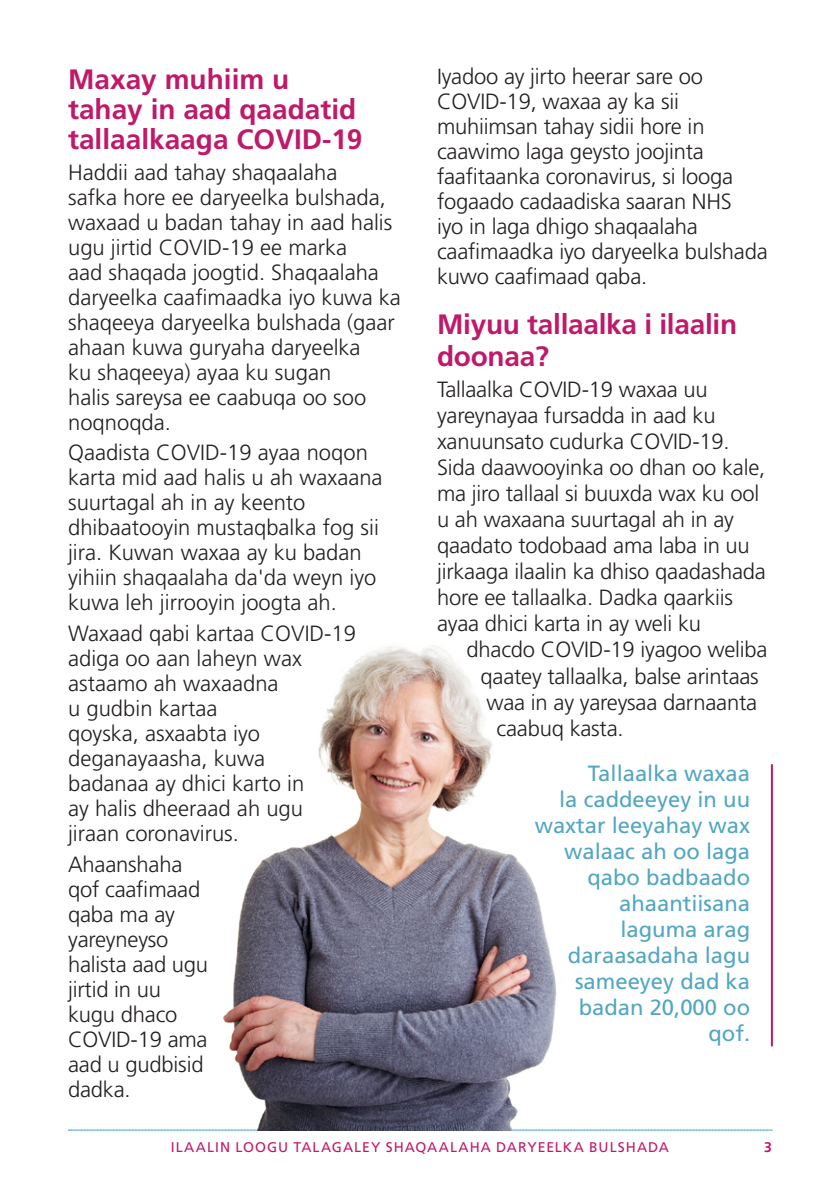
<style>
.page{position:relative;width:840px;height:1191px;background:#fff}
.page>*{position:absolute;margin:0;border:0;box-sizing:border-box;transform-origin:0 0}
.Subtitle{font:700 28px/30px "Frutiger LT Std";color:#bf196a}
.Body{font:300 22px/25px "Frutiger LT Std";letter-spacing:-.01em;color:#231f20}
.Body-2{font:22px/26px "Frutiger LT Std";color:#52a6c2;text-align:right}
.t1{font:14px "Frutiger LT Std";letter-spacing:.075em;color:#bf196a}
.t2{font:700 14px "Frutiger LT Std";color:#bf196a}
</style>
<div class="page">
<hr style="left:68px;top:1129px;width:703px;height:1px;background:#5eaccb">
<img style="left:178px;top:646px;width:510px;height:484px">
<hr style="left:770px;top:764px;width:2px;height:282px;background:#bf196a">
<p class="Subtitle" style="left:68px;top:64px;width:296px">Maxay muhiim u tahay in aad qaadatid tallaalkaaga COVID-19</p>
<p class="Body" style="left:68px;top:160px;width:334px">Haddii aad tahay shaqaalaha<br>safka hore ee daryeelka bulshada, waxaad u badan tahay in aad halis ugu jirtid COVID-19 ee marka<br>aad shaqada joogtid. Shaqaalaha daryeelka caafimaadka iyo kuwa ka shaqeeya daryeelka bulshada (gaar ahaan kuwa guryaha daryeelka<br>ku shaqeeya) ayaa ku sugan<br>halis sareysa ee caabuqa oo soo noqnoqda.</p>
<p class="Body" style="left:68px;top:441px;width:316px">Qaadista COVID-19 ayaa noqon karta mid aad halis u ah waxaana suurtagal ah in ay keento dhibaatooyin mustaqbalka fog sii jira. Kuwan waxaa ay ku badan yihiin shaqaalaha da'da weyn iyo kuwa leh jirrooyin joogta ah.</p>
<p class="Body" style="left:68px;top:621px;width:289px">Waxaad qabi kartaa COVID-19 adiga oo aan laheyn wax astaamo ah waxaadna<br>u gudbin kartaa<br>qoyska, asxaabta iyo deganayaasha, kuwa<br>badanaa ay dhici karto in<br>ay halis dheeraad ah ugu jiraan coronavirus.</p>
<p class="Body" style="left:68px;top:852px;width:141px">Ahaanshaha qof caafimaad qaba ma ay yareyneyso halista aad ugu jirtid in uu kugu dhaco<br>COVID-19 ama aad u gudbisid dadka.</p>
<p class="Body" style="left:437px;top:64px;width:332px">Iyadoo ay jirto heerar sare oo<br>COVID-19, waxaa ay ka sii muhiimsan tahay sidii hore in caawimo laga geysto joojinta faafitaanka coronavirus, si looga fogaado cadaadiska saaran NHS<br>iyo in laga dhigo shaqaalaha caafimaadka iyo daryeelka bulshada kuwo caafimaad qaba.</p>
<p class="Subtitle" style="left:437px;top:308px;width:301px;line-height:32px">Miyuu tallaalka i ilaalin doonaa?</p>
<p class="Body" style="left:437px;top:377px;width:272px">Tallaalka COVID-19 waxaa uu</p>
<p class="Body" style="left:437px;top:403px;width:280px">yareynayaa fursadda in aad ku</p>
<p class="Body" style="left:437px;top:429px;width:294px">xanuunsato cudurka COVID-19.</p>
<p class="Body" style="left:437px;top:455px;width:329px">Sida daawooyinka oo dhan oo kale,</p>
<p class="Body" style="left:437px;top:481px;width:323px">ma jiro tallaal si buuxda wax ku ool</p>
<p class="Body" style="left:437px;top:507px;width:298px">u ah waxaana suurtagal ah in ay</p>
<p class="Body" style="left:437px;top:533px;width:314px">qaadato todobaad ama laba in uu</p>
<p class="Body" style="left:437px;top:559px;width:330px">jirkaaga ilaalin ka dhiso qaadashada</p>
<p class="Body" style="left:437px;top:585px;width:297px">hore ee tallaalka. Dadka qaarkiis</p>
<p class="Body" style="left:437px;top:611px;width:265px">ayaa dhici karta in ay weli ku</p>
<p class="Body" style="left:466px;top:637px;width:302px">dhacdo COVID-19 iyagoo weliba</p>
<p class="Body" style="left:480px;top:663px;width:279px">qaatey tallaalka, balse arintaas</p>
<p class="Body" style="left:486px;top:689px;width:272px">waa in ay yareysaa darnaanta</p>
<p class="Body" style="left:496px;top:715px;width:128px">caabuq kasta.</p>
<p class="Body-2" style="left:534px;top:760px;width:217px">Tallaalka waxaa<br>la caddeeyey in uu waxtar leeyahay wax walaac ah oo laga qabo badbaado ahaantiisana<br>laguma arag daraasadaha lagu sameeyey dad ka badan 20,000 oo qof.</p>
<p class="t1" style="left:171px;top:1139px;width:499px">ILAALIN LOOGU TALAGALEY SHAQAALAHA DARYEELKA BULSHADA</p>
<p class="t2" style="left:763px;top:1139px;width:9px">3</p>
</div>
